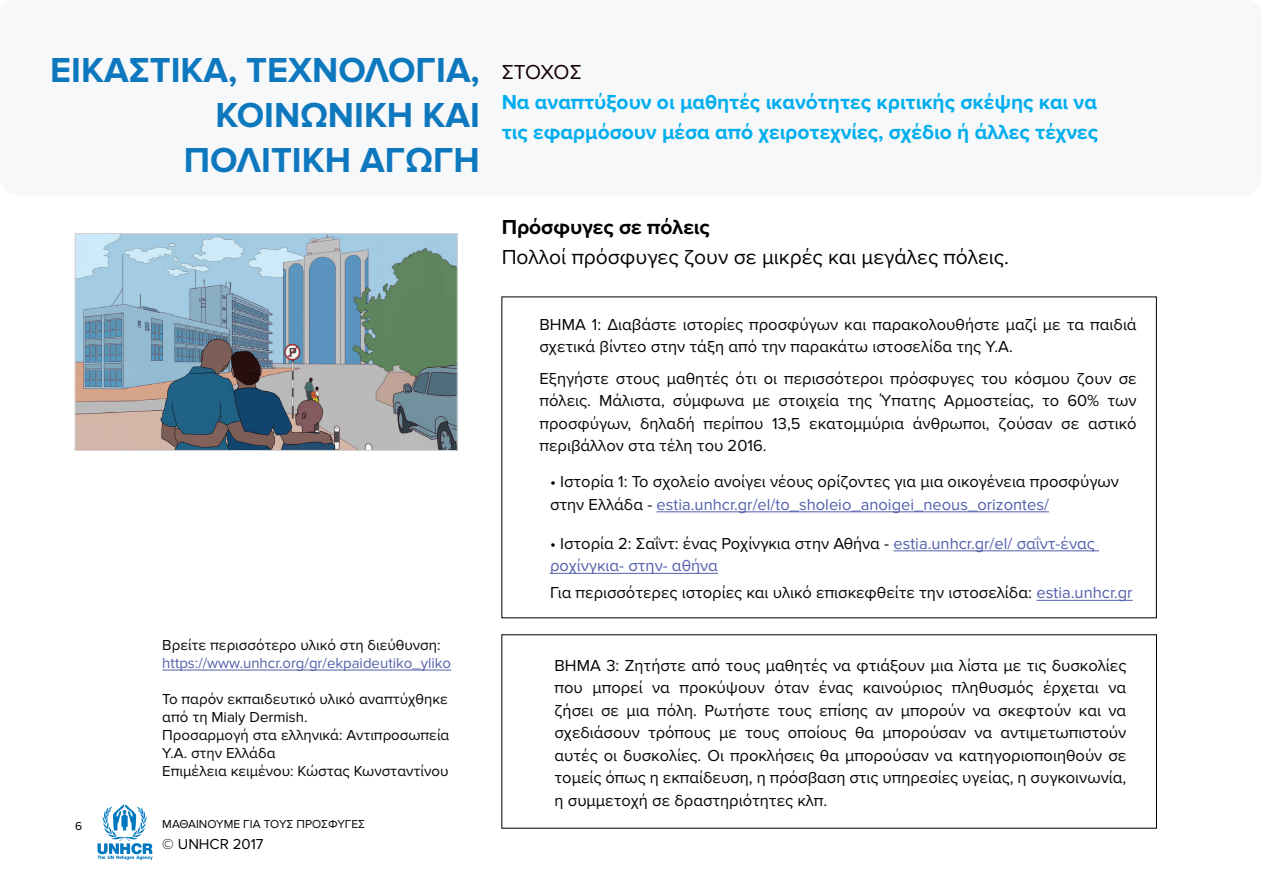
<style>
.page{position:relative;width:1263px;height:893px;background:#fff}
.page>*{position:absolute;margin:0;border:0;box-sizing:border-box;transform-origin:0 0}
.t1{font:700 36px/45px "Proxima Nova";color:#0e78bf;text-align:right}
.t2{font:700 21px/30px "Proxima Nova";color:#00aeef}
.t3{font:21px "Proxima Nova";color:#000}
.t4{font:700 21px "Proxima Nova";color:#000}
.t5{font:21px "Proxima Nova";letter-spacing:-.025em;color:#150000}
.t6{font:16.5px/22.5px "Proxima Nova";color:#040503}
.t7{font:16.5px/22.5px "Proxima Nova";color:#535fab}
.t8{font:15px/18px "Proxima Nova";color:#040503}
.t9{font:15px "Proxima Nova";color:#535fab}
.t10{font:12px "Proxima Nova";color:#040503}
.t11{font:12px "Proxima Nova";color:#000}
.s1{color:#535fab}
.s2{color:#040503}
</style>
<div class="page">
<img style="left:77px;top:235px;width:378px;height:214px">
<div style="left:75px;top:233px;width:382px;height:218px;border:1px solid #d4d3d3"></div>
<hr style="left:656px;top:512px;width:393px;height:1px;background:#535fab">
<hr style="left:893px;top:551px;width:206px;height:1px;background:#535fab">
<hr style="left:550px;top:573px;width:168px;height:1px;background:#535fab">
<hr style="left:1036px;top:600px;width:97px;height:1px;background:#535fab">
<hr style="left:162px;top:670px;width:289px;height:1px;background:#535fab">
<svg style="left:97px;top:805px;width:56px;height:55px"></svg>
<h1 class="t1" style="left:50px;top:49px;width:431px">ΕΙΚΑΣΤΙΚΑ, ΤΕΧΝΟΛΟΓΙΑ,<br>ΚΟΙΝΩΝΙΚΗ ΚΑΙ<br>ΠΟΛΙΤΙΚΗ ΑΓΩΓΗ</h1>
<p class="t11" style="left:75px;top:819px;width:9px">6</p>
<p class="t8" style="left:162px;top:636px;width:280px">Βρείτε περισσότερο υλικό στη διεύθυνση:</p>
<p class="t9" style="left:162px;top:654px;width:290px">https://www.unhcr.org/gr/ekpaideutiko_yliko</p>
<p class="t8" style="left:162px;top:690px;width:289px">Το παρόν εκπαιδευτικό υλικό αναπτύχθηκε από τη Mialy Dermish.<br>Προσαρμογή στα ελληνικά: Αντιπροσωπεία<br>Υ.Α. στην Ελλάδα<br>Επιμέλεια κειμένου: Κώστας Κωνσταντίνου</p>
<p class="t10" style="left:162px;top:817px;width:204px">ΜΑΘΑΙΝΟΥΜΕ ΓΙΑ ΤΟΥΣ ΠΡΟΣΦΥΓΕΣ</p>
<p class="t8" style="left:162px;top:836px;width:103px">© UNHCR 2017</p>
<p class="t5" style="left:502px;top:60px;width:82px">ΣΤΟΧΟΣ</p>
<p class="t2" style="left:502px;top:88px;width:598px">Να αναπτύξουν οι μαθητές ικανότητες κριτικής σκέψης και να τις εφαρμόσουν μέσα από χειροτεχνίες, σχέδιο ή άλλες τέχνες</p>
<p class="t4" style="left:502px;top:215px;width:210px">Πρόσφυγες σε πόλεις</p>
<p class="t3" style="left:502px;top:245px;width:509px">Πολλοί πρόσφυγες ζουν σε μικρές και μεγάλες πόλεις.</p>
<p class="t6" style="left:539px;top:313px;width:599px">ΒΗΜΑ 1: Διαβάστε ιστορίες προσφύγων και παρακολουθήστε μαζί με τα παιδιά σχετικά βίντεο στην τάξη από την παρακάτω ιστοσελίδα της Υ.Α.</p>
<p class="t6" style="left:539px;top:367px;width:599px;text-align:justify">Εξηγήστε στους μαθητές ότι οι περισσότεροι πρόσφυγες του κόσμου ζουν σε πόλεις. Μάλιστα, σύμφωνα με στοιχεία της Ύπατης Αρμοστείας, το 60% των προσφύγων, δηλαδή περίπου 13,5 εκατομμύρια άνθρωποι, ζούσαν σε αστικό περιβάλλον στα τέλη του 2016.</p>
<p class="t6" style="left:550px;top:471px;width:570px">• Ιστορία 1: Το σχολείο ανοίγει νέους ορίζοντες για μια οικογένεια προσφύγων στην Ελλάδα - <span class="s1">estia.unhcr.gr/el/to_sholeio_anoigei_neous_orizontes/</span></p>
<p class="t7" style="left:550px;top:532px;width:546px"><span class="s2">• Ιστορία 2: Σαΐντ: ένας Ροχίνγκια στην Αθήνα -</span> estia.unhcr.gr/el/ σαΐντ-ένας ροχίνγκια- στην- αθήνα</p>
<p class="t6" style="left:550px;top:582px;width:584px">Για περισσότερες ιστορίες και υλικό επισκεφθείτε την ιστοσελίδα: <span class="s1">estia.unhcr.gr</span></p>
<p class="t6" style="left:554px;top:654px;width:573px;text-align:justify">ΒΗΜΑ 3: Ζητήστε από τους μαθητές να φτιάξουν μια λίστα με τις δυσκολίες που μπορεί να προκύψουν όταν ένας καινούριος πληθυσμός έρχεται να ζήσει σε μια πόλη. Ρωτήστε τους επίσης αν μπορούν να σκεφτούν και να σχεδιάσουν τρόπους με τους οποίους θα μπορούσαν να αντιμετωπιστούν αυτές οι δυσκολίες. Οι προκλήσεις θα μπορούσαν να κατηγοριοποιηθούν σε τομείς όπως η εκπαίδευση, η πρόσβαση στις υπηρεσίες υγείας, η συγκοινωνία, η συμμετοχή σε δραστηριότητες κλπ.</p>
</div>
